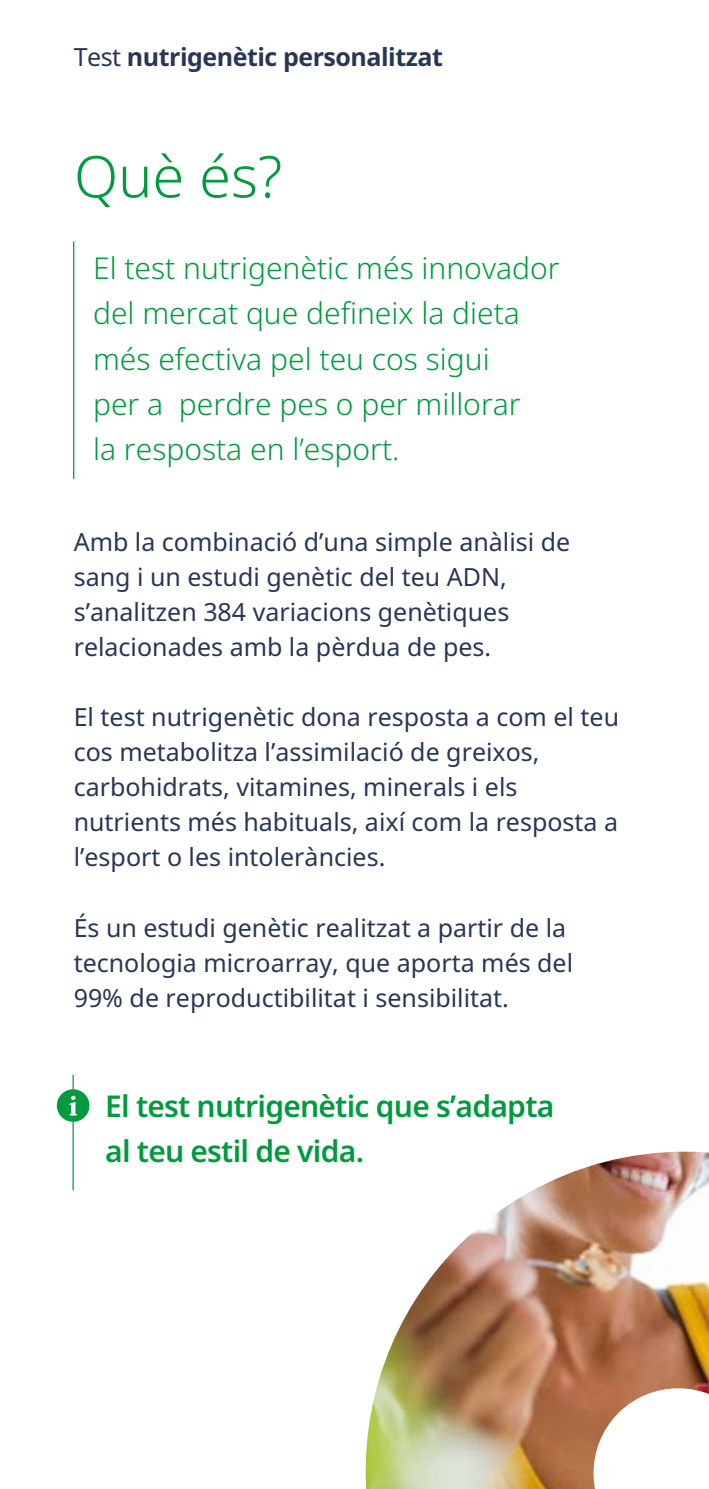
<style>
.page{position:relative;width:709px;height:1489px;background:#fff}
.page>*{position:absolute;margin:0;border:0;box-sizing:border-box;transform-origin:0 0}
.t1{font:300 57.5px "Noto Sans";color:#009b3e}
.t2{font:300 30px/45px "Noto Sans";color:#009b3e}
.t3{font:600 30px/45px "Noto Sans";letter-spacing:-.025em;color:#009b3e}
.t4{font:25px/35px "Noto Sans";color:#283755}
.t5{font:700 25px "Noto Sans";letter-spacing:-.02em;color:#283755}
.s1{font-weight:400}
</style>
<div class="page">
<img style="left:365px;top:1151px;width:344px;height:337px">
<svg style="left:585px;top:1379px;width:124px;height:109px"></svg>
<hr style="left:72px;top:1074px;width:2px;height:115px;background:#009b3e">
<div style="left:57px;top:1089px;width:32px;height:32px;background:#009b3e;border-radius:50%"></div>
<svg style="left:69px;top:1095px;width:8px;height:20px"></svg>
<hr style="left:73px;top:241px;width:1px;height:238px;background:#009b3e">
<p class="t5" style="left:74px;top:40px;width:371px"><span class="s1">Test</span> nutrigenètic personalitzat</p>
<h1 class="t1" style="left:74px;top:136px;width:210px">Què és?</h1>
<p class="t2" style="left:93px;top:247px;width:468px">El test nutrigenètic més innovador del mercat que defineix la dieta més efectiva pel teu cos sigui<br>per a perdre pes o per millorar<br>la resposta en l’esport.</p>
<p class="t4" style="left:74px;top:525px;width:498px">Amb la combinació d’una simple anàlisi de sang i un estudi genètic del teu ADN, s’analitzen 384 variacions genètiques relacionades amb la pèrdua de pes.</p>
<p class="t4" style="left:74px;top:700px;width:547px">El test nutrigenètic dona resposta a com el teu cos metabolitza l’assimilació de greixos, carbohidrats, vitamines, minerals i els nutrients més habituals, així com la resposta a l’esport o les intoleràncies.</p>
<p class="t4" style="left:74px;top:910px;width:501px">És un estudi genètic realitzat a partir de la tecnologia microarray, que aporta més del<br>99% de reproductibilitat i sensibilitat.</p>
<p class="t3" style="left:105px;top:1084px;width:451px">El test nutrigenètic que s’adapta al teu estil de vida.</p>
</div>
